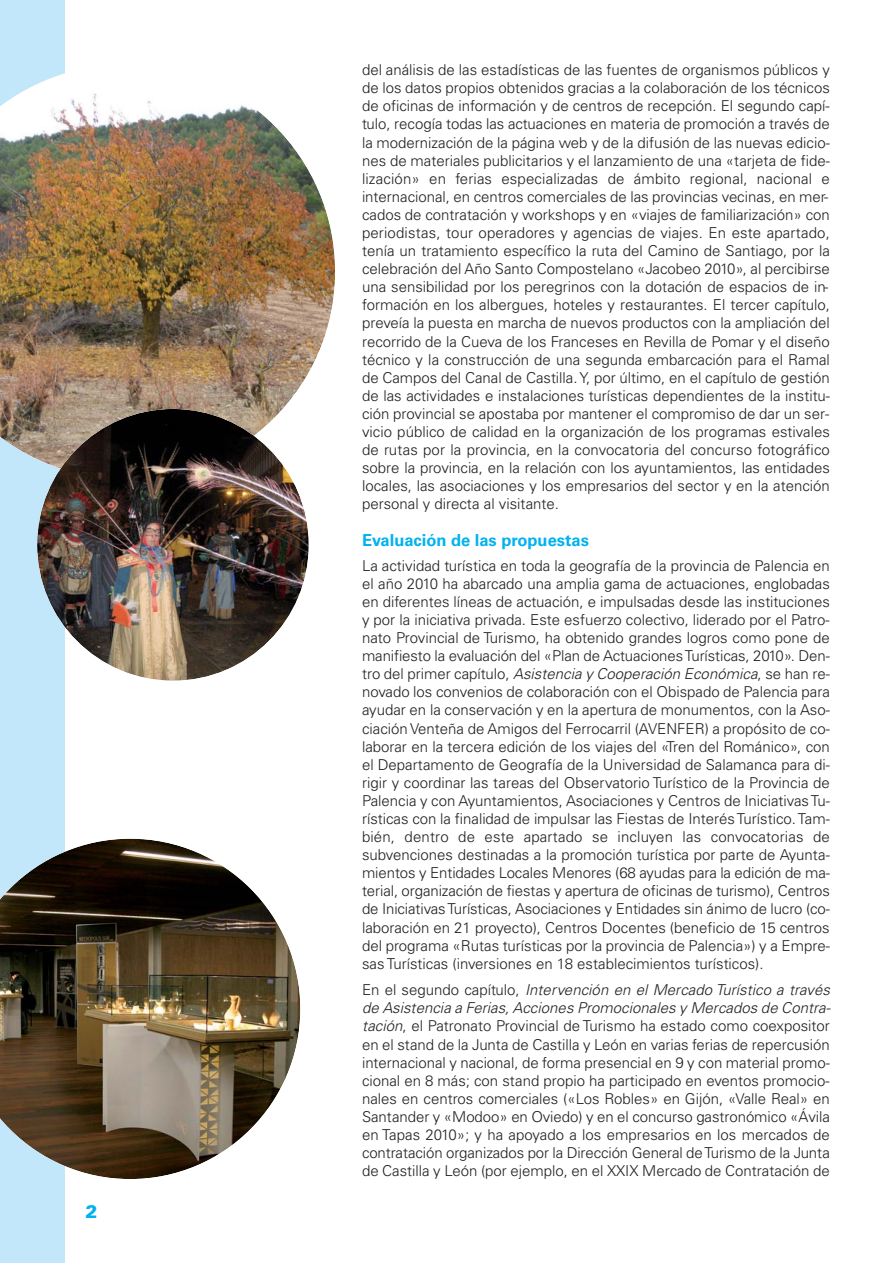
<style>
.page{position:relative;width:893px;height:1263px;background:#fff}
.page>*{position:absolute;margin:0;border:0;box-sizing:border-box;transform-origin:0 0}
.t1{font:900 18px "Univers";color:#00b2ef}
.t2{font:700 16.5px "Univers";color:#00b2ef}
.t3{font:300 15px/18.1px "Univers";color:#231f20;text-align:justify}
.s1{font-style:italic}
</style>
<div class="page">
<div style="left:0;top:0;width:64px;height:1262px;background:#c3e7fa"></div>
<img style="left:0;top:64px;width:335px;height:411px">
<img style="left:0;top:838px;width:300px;height:340px">
<img style="left:37px;top:409px;width:272px;height:271px;border-radius:50%">
<p class="t1" style="left:86px;top:1204px;width:14px">2</p>
<p class="t3" style="left:362px;top:62px;width:469px">del análisis de las estadísticas de las fuentes de organismos públicos y de los datos propios obtenidos gracias a la colaboración de los técnicos de oficinas de información y de centros de recepción. El segundo capí&shy;tulo, recogía todas las actuaciones en materia de promoción a través de la modernización de la página web y de la difusión de las nuevas edicio&shy;nes de materiales publicitarios y el lanzamiento de una «tarjeta de fide&shy;lización» en ferias especializadas de ámbito regional, nacional e internacional, en centros comerciales de las provincias vecinas, en mer&shy;cados de contratación y workshops y en «viajes de familiarización» con periodistas, tour operadores y agencias de viajes. En este apartado, tenía un tratamiento específico la ruta del Camino de Santiago, por la celebración del Año Santo Compostelano «Jacobeo 2010», al percibirse una sensibilidad por los peregrinos con la dotación de espacios de in&shy;formación en los albergues, hoteles y restaurantes. El tercer capítulo, preveía la puesta en marcha de nuevos productos con la ampliación del recorrido de la Cueva de los Franceses en Revilla de Pomar y el diseño técnico y la construcción de una segunda embarcación para el Ramal de Campos del Canal de Castilla. Y, por último, en el capítulo de gestión de las actividades e instalaciones turísticas dependientes de la institu&shy;ción provincial se apostaba por mantener el compromiso de dar un ser&shy;vicio público de calidad en la organización de los programas estivales de rutas por la provincia, en la convocatoria del concurso fotográfico sobre la provincia, en la relación con los ayuntamientos, las entidades locales, las asociaciones y los empresarios del sector y en la atención personal y directa al visitante.</p>
<p class="t2" style="left:362px;top:533px;width:228px">Evaluación de las propuestas</p>
<p class="t3" style="left:362px;top:557px;width:469px">La actividad turística en toda la geografía de la provincia de Palencia en el año 2010 ha abarcado una amplia gama de actuaciones, englobadas en diferentes líneas de actuación, e impulsadas desde las instituciones y por la iniciativa privada. Este esfuerzo colectivo, liderado por el Patro&shy;nato Provincial de Turismo, ha obtenido grandes logros como pone de manifiesto la evaluación del «Plan de Actuaciones Turísticas, 2010». Den&shy;t r o d e l p r i m e r c a p ít u l o , <span class="s1">Asistencia y Cooperación Económica</span>, s e h a n r e - novado los convenios de colaboración con el Obispado de Palencia para ayudar en la conservación y en la apertura de monumentos, con la Aso&shy;ciación Venteña de Amigos del Ferrocarril (AVENFER) a propósito de co&shy;laborar en la tercera edición de los viajes del «Tren del Románico», con el Departamento de Geografía de la Universidad de Salamanca para di&shy;rigir y coordinar las tareas del Observatorio Turístico de la Provincia de Palencia y con Ayuntamientos, Asociaciones y Centros de Iniciativas Tu&shy;rísticas con la finalidad de impulsar las Fiestas de Interés Turístico. Tam&shy;bién, dentro de este apartado se incluyen las convocatorias de subvenciones destinadas a la promoción turística por parte de Ayunta&shy;mientos y Entidades Locales Menores (68 ayudas para la edición de ma&shy;terial, organización de fiestas y apertura de oficinas de turismo), Centros de Iniciativas Turísticas, Asociaciones y Entidades sin ánimo de lucro (co&shy;laboración en 21 proyecto), Centros Docentes (beneficio de 15 centros del programa «Rutas turísticas por la provincia de Palencia») y a Empre&shy;sas Turísticas (inversiones en 18 establecimientos turísticos).</p>
<p class="t3" style="left:362px;top:982px;width:472px;text-align:left">E n e l s e g u n d o c a p ít u l o , <span class="s1">Intervención en el Mercado Turístico a través de Asistencia a Ferias,Acciones Promocionales y Mercados de Contra&shy;tación</span>, el Patronato Provincial de Turismo ha estado como coexpositor en el stand de la Junta de Castilla y León en varias ferias de repercusión internacional y nacional, de forma presencial en 9 y con material promo&shy;cional en 8 más; con stand propio ha participado en eventos promocio&shy;nales en centros comerciales («Los Robles» en Gijón, «Valle Real» en Santander y «Modoo» en Oviedo) y en el concurso gastronómico «Ávila en Tapas 2010»; y ha apoyado a los empresarios en los mercados de contratación organizados por la Dirección General de Turismo de la Junta de Castilla y León (por ejemplo, en el XXIX Mercado de Contratación de</p>
</div>
